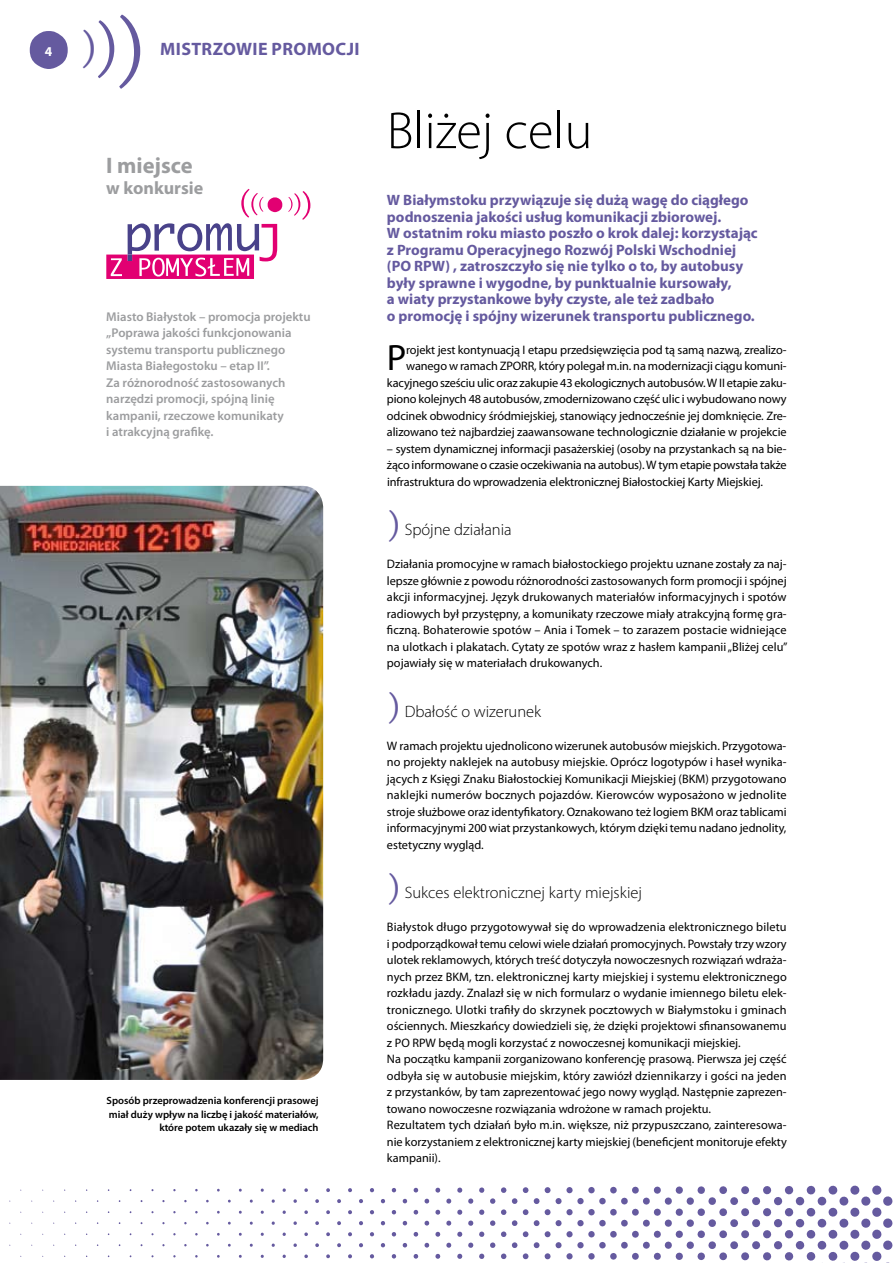
<style>
.page{position:relative;width:893px;height:1263px;background:#fff}
.page>*{position:absolute;margin:0;border:0;box-sizing:border-box;transform-origin:0 0}
.t1{font:300 52.5px "Myriad Pro";color:#000}
.t2{font:40.05px "Arno Pro Caption";color:#655a9f}
.t3{font:36.75px "Myriad Pro";color:#000}
.t4{font:700 22.5px "Myriad Pro";color:#9c9d9f}
.t5{font:700 18px "Myriad Pro";letter-spacing:.02em;color:#655a9f}
.t6{font:700 18px "Myriad Pro";color:#9c9d9f}
.t7{font:300 16.5px "Myriad Pro";color:#000}
.t8{font:700 15px/16.5px "Myriad Pro";color:#655a9f}
.t9{font:700 13.5px "Myriad Pro";color:#fff}
.t10{font:600 12.75px/16.5px "Myriad Pro";color:#9c9d9f}
.t11{font:12.3px/16.5px "Myriad Pro";color:#000;text-align:justify}
.t12{font:600 10.5px/13.5px "Myriad Pro";color:#000;text-align:right}
.s1{font-size:59.85px}
.s2{font-size:76.65px}
.s3{font-family:"Arno Pro Caption";font-weight:400;font-size:33px;color:#655a9f}
</style>
<div class="page">
<svg style="left:30px;top:31px;width:38px;height:38px"></svg>
<img style="left:0;top:486px;width:323px;height:594px">
<svg style="left:106px;top:189px;width:176px;height:90px"></svg>
<svg style="left:288px;top:191px;width:22px;height:29px"></svg>
<svg style="left:162px;top:1201px;width:3px;height:46px"></svg>
<svg style="left:184px;top:1201px;width:3px;height:46px"></svg>
<svg style="left:206px;top:1201px;width:3px;height:46px"></svg>
<svg style="left:228px;top:1201px;width:3px;height:46px"></svg>
<svg style="left:250px;top:1201px;width:3px;height:46px"></svg>
<svg style="left:272px;top:1201px;width:3px;height:46px"></svg>
<svg style="left:293px;top:1201px;width:4px;height:46px"></svg>
<svg style="left:315px;top:1201px;width:4px;height:46px"></svg>
<svg style="left:337px;top:1201px;width:4px;height:47px"></svg>
<svg style="left:359px;top:1201px;width:4px;height:47px"></svg>
<svg style="left:381px;top:1201px;width:4px;height:47px"></svg>
<svg style="left:403px;top:1201px;width:4px;height:47px"></svg>
<svg style="left:424px;top:1201px;width:5px;height:47px"></svg>
<svg style="left:446px;top:1201px;width:5px;height:47px"></svg>
<svg style="left:468px;top:1201px;width:5px;height:47px"></svg>
<svg style="left:490px;top:1201px;width:5px;height:47px"></svg>
<svg style="left:512px;top:1201px;width:5px;height:47px"></svg>
<svg style="left:151px;top:1190px;width:3px;height:68px"></svg>
<svg style="left:173px;top:1190px;width:3px;height:68px"></svg>
<svg style="left:195px;top:1190px;width:3px;height:68px"></svg>
<svg style="left:217px;top:1190px;width:3px;height:68px"></svg>
<svg style="left:239px;top:1190px;width:3px;height:68px"></svg>
<svg style="left:261px;top:1190px;width:3px;height:68px"></svg>
<svg style="left:282px;top:1190px;width:4px;height:68px"></svg>
<svg style="left:304px;top:1190px;width:4px;height:68px"></svg>
<svg style="left:326px;top:1190px;width:4px;height:69px"></svg>
<svg style="left:348px;top:1190px;width:4px;height:69px"></svg>
<svg style="left:370px;top:1190px;width:4px;height:69px"></svg>
<svg style="left:392px;top:1190px;width:4px;height:69px"></svg>
<svg style="left:414px;top:1190px;width:4px;height:69px"></svg>
<svg style="left:435px;top:1190px;width:5px;height:69px"></svg>
<svg style="left:457px;top:1190px;width:5px;height:69px"></svg>
<svg style="left:479px;top:1190px;width:5px;height:69px"></svg>
<svg style="left:501px;top:1190px;width:5px;height:69px"></svg>
<svg style="left:523px;top:1190px;width:5px;height:69px"></svg>
<svg style="left:534px;top:1190px;width:359px;height:73px"></svg>
<p class="t9" style="left:45px;top:42px;width:9px">4</p>
<h2 class="t2" style="left:147px;top:74px;width:69px;rotate:-180deg">(<span class="s1">(</span><span class="s2">(</span></h2>
<h3 class="t5" style="left:160px;top:37px;width:201px">Mistrzowie promocji</h3>
<h3 class="t4" style="left:106px;top:150px;width:88px">I miejsce</h3>
<h3 class="t6" style="left:106px;top:176px;width:99px">w konkursie</h3>
<p class="t10" style="left:106px;top:308px;width:206px">Miasto Białystok – promocja projektu „Poprawa jakości funkcjonowania systemu transportu publicznego<br>Miasta Białegostoku – etap II”.<br>Za różnorodność zastosowanych narzędzi promocji, spójną linię kampanii, rzeczowe komunikaty<br>i atrakcyjną grafikę.</p>
<p class="t12" style="left:107px;top:1094px;width:213px">Sposób przeprowadzenia konferencji prasowej miał duży wpływ na liczbę i jakość materiałów, które potem ukazały się w mediach</p>
<h1 class="t1" style="left:387px;top:102px;width:207px">Bliżej celu</h1>
<p class="t8" style="left:387px;top:192px;width:372px">W Białymstoku przywiązuje się dużą wagę do ciągłego podnoszenia jakości usług komunikacji zbiorowej.<br>W ostatnim roku miasto poszło o krok dalej: korzystając z Programu Operacyjnego Rozwój Polski Wschodniej<br>(PO RPW</p>
<p class="t8" style="left:387px;top:258px;width:369px;text-indent:58px">) , zatroszczyło się nie tylko o to, by autobusy były sprawne i wygodne, by punktualnie kursowały,<br>a wiaty przystankowe były czyste, ale też zadbało<br>o promocję i spójny wizerunek transportu publicznego.</p>
<p class="t11" style="left:387px;top:341px;width:401px;text-align:right">rojekt jest kontynuacją I etapu przedsięwzięcia pod tą samą nazwą, zrealizo&shy;wanego w ramach ZPORR, który polegał m.in. na modernizacji ciągu komuni&shy;kacyjnego sześciu ulic oraz zakupie 43 ekologicznych autobusów. W II etapie zaku&shy;piono kolejnych 48 autobusów, zmodernizowano część ulic i wybudowano nowy odcinek obwodnicy śródmiejskiej, stanowiący jednocześnie jej domknięcie. Zre&shy;alizowano też najbardziej zaawansowane technologicznie działanie w projekcie</p>
<p class="t11" style="left:387px;top:440px;width:401px">– system dynamicznej informacji pasażerskiej (osoby na przystankach są na bie&shy;żąco informowane o czasie oczekiwania na autobus). W tym etapie powstała także infrastruktura do wprowadzenia elektronicznej Białostockiej Karty Miejskiej.</p>
<h3 class="t7" style="left:387px;top:521px;width:126px"><span class="s3">)</span> Spójne działania</h3>
<p class="t11" style="left:387px;top:556px;width:402px">Działania promocyjne w ramach białostockiego projektu uznane zostały za naj&shy;lepsze głównie z powodu różnorodności zastosowanych form promocji i spójnej akcji informacyjnej. Język drukowanych materiałów informacyjnych i spotów radiowych był przystępny, a komunikaty rzeczowe miały atrakcyjną formę gra&shy;ficzną. Bohaterowie spotów – Ania i Tomek – to zarazem postacie widniejące na ulotkach i plakatach. Cytaty ze spotów wraz z hasłem kampanii „Bliżej celu” pojawiały się w materiałach drukowanych.</p>
<h3 class="t7" style="left:387px;top:702px;width:156px"><span class="s3">)</span> Dbałość o wizerunek</h3>
<p class="t11" style="left:387px;top:737px;width:401px">W ramach projektu ujednolicono wizerunek autobusów miejskich. Przygotowa&shy;no projekty naklejek na autobusy miejskie. Oprócz logotypów i haseł wynika&shy;jących z Księgi Znaku Białostockiej Komunikacji Miejskiej (BKM) przygotowano naklejki numerów bocznych pojazdów. Kierowców wyposażono w jednolite stroje służbowe oraz identyfikatory. Oznakowano też logiem BKM oraz tablicami informacyjnymi 200 wiat przystankowych, którym dzięki temu nadano jednolity, estetyczny wygląd.</p>
<h3 class="t7" style="left:387px;top:884px;width:257px"><span class="s3">)</span> Sukces elektronicznej karty miejskiej</h3>
<p class="t11" style="left:387px;top:919px;width:401px;text-align:left">Białystok długo przygotowywał się do wprowadzenia elektronicznego biletu i podporządkował temu celowi wiele działań promocyjnych. Powstały trzy wzory ulotek reklamowych, których treść dotyczyła nowoczesnych rozwiązań wdraża&shy;nych przez BKM, tzn. elektronicznej karty miejskiej i systemu elektronicznego rozkładu jazdy. Znalazł się w nich formularz o wydanie imiennego biletu elek&shy;tronicznego. Ulotki trafiły do skrzynek pocztowych w Białymstoku i gminach ościennych. Mieszkańcy dowiedzieli się, że dzięki projektowi sfinansowanemu z PO RPW będą mogli korzystać z nowoczesnej komunikacji miejskiej.<br>Na początku kampanii zorganizowano konferencję prasową. Pierwsza jej część odbyła się w autobusie miejskim, który zawiózł dziennikarzy i gości na jeden z przystanków, by tam zaprezentować jego nowy wygląd. Następnie zaprezen&shy;towano nowoczesne rozwiązania wdrożone w ramach projektu.<br>Rezultatem tych działań było m.in. większe, niż przypuszczano, zainteresowa&shy;nie korzystaniem z elektronicznej karty miejskiej (beneficjent monitoruje efekty kampanii).</p>
<h3 class="t3" style="left:387px;top:335px;width:21px">P</h3>
</div>
